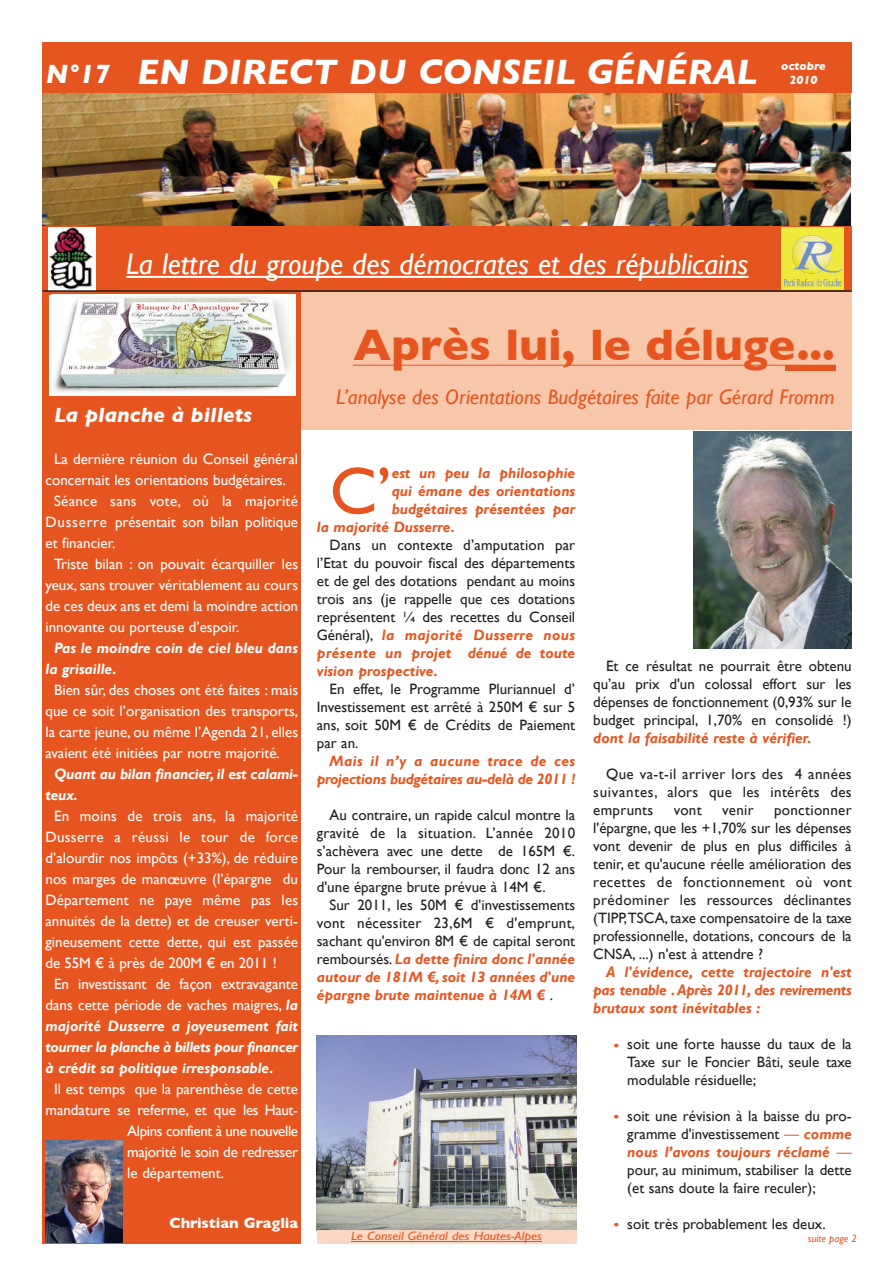
<style>
.page{position:relative;width:893px;height:1263px;background:#fff}
.page>*{position:absolute;margin:0;border:0;box-sizing:border-box;transform-origin:0 0}
.t1{font:67.05px "Gill Sans";color:#e6551f}
.t2{font:700 45px "Gill Sans";color:#e6551f}
.t3{font:italic 700 36px "Gill Sans";color:#fff}
.t4{font:italic 30px "Gill Sans";color:#fff}
.t5{font:29.55px "Gill Sans";color:#e6551f;scale:1.22 1}
.t6{font:italic 21px "Gill Sans";color:#e6551f}
.t7{font:italic 700 21px "Gill Sans";color:#fff}
.t8{font:15px/18px "Gill Sans";color:#231f20;text-align:justify}
.t9{font:15px/21px "Gill Sans";color:#fff;text-align:justify}
.t10{font:italic 700 15px/18px "Gill Sans";color:#e6551f;text-align:justify}
.t11{font:italic 700 15px/21px "Gill Sans";color:#fff}
.t12{font:italic 700 15px/18px "Gill Sans";letter-spacing:-.02em;color:#e6551f;text-align:right}
.t13{font:15px "Gill Sans";letter-spacing:.02em;color:#fff}
.t14{font:italic 700 15px "Gill Sans";letter-spacing:-.025em;color:#fff}
.t15{font:15px "Gill Sans";letter-spacing:-.025em;color:#fff}
.t16{font:700 15px "Gill Sans";color:#fff}
.t17{font:italic 12px "Gill Sans";color:#e6551f;scale:1.15 1}
.t18{font:italic 700 12px/14.4px "Gill Sans";color:#fff;text-align:center}
.t19{font:italic 10.5px "Gill Sans";color:#e6551f}
.s1{font-size:27px}
.s2{font-weight:700;font-style:italic}
.s3{font-weight:700;font-style:italic;color:#e6551f}
.s4{font-style:italic;color:#e6551f}
</style>
<div class="page">
<div style="left:301px;top:292px;width:551px;height:137px;background:#f8c7a9"></div>
<hr style="left:353px;top:365px;width:483px;height:1px;background:#e6551f">
<div style="left:785px;top:365px;width:51px;height:6px;background:#e6551f"></div>
<img style="left:43px;top:94px;width:808px;height:132px">
<div style="left:43px;top:226px;width:809px;height:66px;background:#e6551f"></div>
<hr style="left:126px;top:276px;width:622px;height:2px;background:#fff">
<div style="left:43px;top:43px;width:809px;height:50px;background:#e6551f"></div>
<img style="left:781px;top:228px;width:62px;height:62px">
<img style="left:49px;top:228px;width:46px;height:62px">
<div style="left:43px;top:292px;width:258px;height:951px;background:#e6551f"></div>
<hr style="left:43px;top:290px;width:809px;height:2px;background:#231f20">
<img style="left:45px;top:1141px;width:78px;height:102px">
<img style="left:51px;top:295px;width:245px;height:100px">
<img style="left:317px;top:1035px;width:259px;height:195px">
<img style="left:694px;top:431px;width:158px;height:218px">
<div style="left:317px;top:1230px;width:259px;height:14px;background:#fad8c3"></div>
<hr style="left:351px;top:1241px;width:191px;height:1px;background:#e6551f">
<h3 class="t3" style="left:46px;top:51px;width:713px"><span class="s1">N°17</span> EN DIRECT DU CONSEIL GÉNÉRAL</h3>
<p class="t18" style="left:781px;top:58px;width:46px">octobre<br>2010</p>
<h3 class="t4" style="left:126px;top:247px;width:624px">La lettre du groupe des démocrates et des républicains</h3>
<h3 class="t7" style="left:54px;top:403px;width:200px">La planche à billets</h3>
<p class="t9" style="left:54px;top:448px;width:246px">La dernière réunion du Conseil général</p>
<p class="t9" style="left:46px;top:469px;width:242px">concernait les orientations budgétaires.</p>
<p class="t13" style="left:54px;top:492px;width:246px">Séance sans vote, où la majorité</p>
<p class="t9" style="left:46px;top:511px;width:254px">Dusserre présentait son bilan politique</p>
<p class="t9" style="left:46px;top:532px;width:71px">et financier.</p>
<p class="t9" style="left:54px;top:553px;width:246px">Triste bilan : on pouvait écarquiller les</p>
<p class="t9" style="left:46px;top:574px;width:254px">yeux, sans trouver véritablement au cours</p>
<p class="t9" style="left:46px;top:595px;width:254px">de ces deux ans et demi la moindre action</p>
<p class="t9" style="left:46px;top:616px;width:195px">innovante ou porteuse d’espoir.</p>
<p class="t11" style="left:46px;top:637px;width:254px;text-indent:9px">Pas le moindre coin de ciel bleu dans la grisaille.</p>
<p class="t9" style="left:46px;top:679px;width:254px;text-indent:9px">Bien sûr, des choses ont été faites : mais que ce soit l’organisation des transports, la carte jeune, ou même l’Agenda 21, elles avaient été initiées par notre majorité.</p>
<p class="t11" style="left:46px;top:763px;width:253px;text-indent:9px">Quant au bilan financier, il est calami&shy;teux.</p>
<p class="t9" style="left:54px;top:805px;width:246px">En moins de trois ans, la majorité</p>
<p class="t13" style="left:46px;top:828px;width:254px">Dusserre a réussi le tour de force</p>
<p class="t9" style="left:46px;top:847px;width:254px">d’alourdir nos impôts (+33%), de réduire</p>
<p class="t9" style="left:46px;top:868px;width:254px">nos marges de manœuvre (l’épargne du</p>
<p class="t9" style="left:46px;top:889px;width:254px">Département ne paye même pas les</p>
<p class="t9" style="left:46px;top:910px;width:254px">annuités de la dette) et de creuser verti-</p>
<p class="t9" style="left:46px;top:931px;width:254px">gineusement cette dette, qui est passée</p>
<p class="t9" style="left:46px;top:952px;width:233px">de 55M € à près de 200M € en 2011 !</p>
<p class="t9" style="left:54px;top:973px;width:246px">En investissant de façon extravagante</p>
<p class="t9" style="left:46px;top:994px;width:254px">dans cette période de vaches maigres, <span class="s2">la</span></p>
<p class="t11" style="left:46px;top:1015px;width:254px">majorité Dusserre a joyeusement fait</p>
<p class="t14" style="left:46px;top:1038px;width:254px">tourner la planche à billets pour financer</p>
<p class="t11" style="left:46px;top:1057px;width:230px">à crédit sa politique irresponsable.</p>
<p class="t9" style="left:54px;top:1078px;width:246px">Il est temps que la parenthèse de cette</p>
<p class="t9" style="left:46px;top:1099px;width:254px">mandature se referme, et que les Haut-</p>
<p class="t15" style="left:127px;top:1122px;width:172px">Alpins confient à une nouvelle</p>
<p class="t9" style="left:127px;top:1141px;width:172px">majorité le soin de redresser</p>
<p class="t9" style="left:127px;top:1162px;width:98px">le département.</p>
<p class="t16" style="left:170px;top:1214px;width:130px">Christian Graglia</p>
<h2 class="t2" style="left:353px;top:319px;width:483px">Après lui, le déluge...</h2>
<h3 class="t6" style="left:336px;top:385px;width:500px">L’analyse des Orientations Budgétaires faite par Gérard Fromm</h3>
<h1 class="t1" style="left:330px;top:451px;width:64px">C’</h1>
<p class="t10" style="left:392px;top:463px;width:185px">est un peu la philosophie</p>
<p class="t10" style="left:392px;top:481px;width:185px">qui émane des orientations</p>
<p class="t10" style="left:392px;top:499px;width:185px">budgétaires présentées par</p>
<p class="t10" style="left:317px;top:517px;width:140px">la majorité Dusserre.</p>
<p class="t8" style="left:317px;top:535px;width:260px;text-indent:13px">Dans un contexte d’amputation par l’Etat du pouvoir fiscal des départements et de gel des dotations pendant au moins trois ans (je rappelle que ces dotations représentent ¼ des recettes du Conseil Général), <span class="s3">la majorité Dusserre nous présente un projet dénué de toute vision prospective.</span></p>
<p class="t8" style="left:317px;top:679px;width:260px;text-indent:13px">En effet, le Programme Pluriannuel d’ Investissement est arrêté à 250M € sur 5 ans, soit 50M € de Crédits de Paiement par an.</p>
<p class="t12" style="left:317px;top:751px;width:260px">Mais il n’y a aucune trace de ces projections budgétaires au-delà de 2011 !</p>
<p class="t8" style="left:317px;top:805px;width:260px;text-indent:13px">Au contraire, un rapide calcul montre la gravité de la situation. L’année 2010 s’achèvera avec une dette de 165M €.<br>Pour la rembourser, il faudra donc 12 ans d'une épargne brute prévue à 14M €.</p>
<p class="t8" style="left:317px;top:895px;width:260px;text-indent:13px">Sur 2011, les 50M € d'investissements vont nécessiter 23,6M € d'emprunt, sachant qu'environ 8M € de capital seront remboursés. <span class="s3">La dette finira donc l'année autour de 181M €, soit 13 années d'une épargne brute maintenue à 14M €</span> .</p>
<p class="t8" style="left:593px;top:657px;width:260px;text-indent:13px">Et ce résultat ne pourrait être obtenu qu’au prix d'un colossal effort sur les dépenses de fonctionnement (0,93% sur le budget principal, 1,70% en consolidé !)</p>
<p class="t10" style="left:593px;top:729px;width:220px">dont la faisabilité reste à vérifier.</p>
<p class="t8" style="left:593px;top:765px;width:260px;text-indent:13px">Que va-t-il arriver lors des 4 années suivantes, alors que les intérêts des emprunts</p>
<p class="t8" style="left:593px;top:801px;width:260px;text-indent:181px">ponctionner l'épargne, que les +1,70% sur les dépenses vont devenir de plus en plus difficiles à tenir, et qu'aucune réelle amélioration des recettes de fonctionnement où vont prédominer les ressources déclinantes (TIPP,TSCA, taxe compensatoire de la taxe professionnelle, dotations, concours de la CNSA, ...) n'est à attendre ?</p>
<p class="t10" style="left:593px;top:963px;width:260px;text-indent:13px">A l'évidence, cette trajectoire n'est pas tenable . Après 2011, des revirements brutaux sont inévitables :</p>
<p class="t8" style="left:627px;top:1035px;width:226px">soit une forte hausse du taux de la Taxe sur le Foncier Bâti, seule taxe modulable résiduelle;</p>
<p class="t8" style="left:627px;top:1107px;width:226px">soit une révision à la baisse du pro&shy;gramme d'investissement <span class="s4">—</span> <span class="s3">comme nous l’avons toujours réclamé</span> <span class="s4">— </span>pour, au minimum, stabiliser la dette (et sans doute la faire reculer);</p>
<p class="t8" style="left:627px;top:1215px;width:200px">soit très probablement les deux.</p>
<p class="t8" style="left:674px;top:801px;width:29px">vont</p>
<p class="t8" style="left:722px;top:801px;width:33px">venir</p>
<h3 class="t5" style="left:612px;top:1019px;width:8px">.</h3>
<h3 class="t5" style="left:612px;top:1091px;width:8px">.</h3>
<h3 class="t5" style="left:612px;top:1199px;width:8px">.</h3>
<p class="t17" style="left:351px;top:1228px;width:167px">Le Conseil Général des Hautes-Alpes</p>
<p class="t19" style="left:808px;top:1232px;width:51px">suite page 2</p>
</div>
